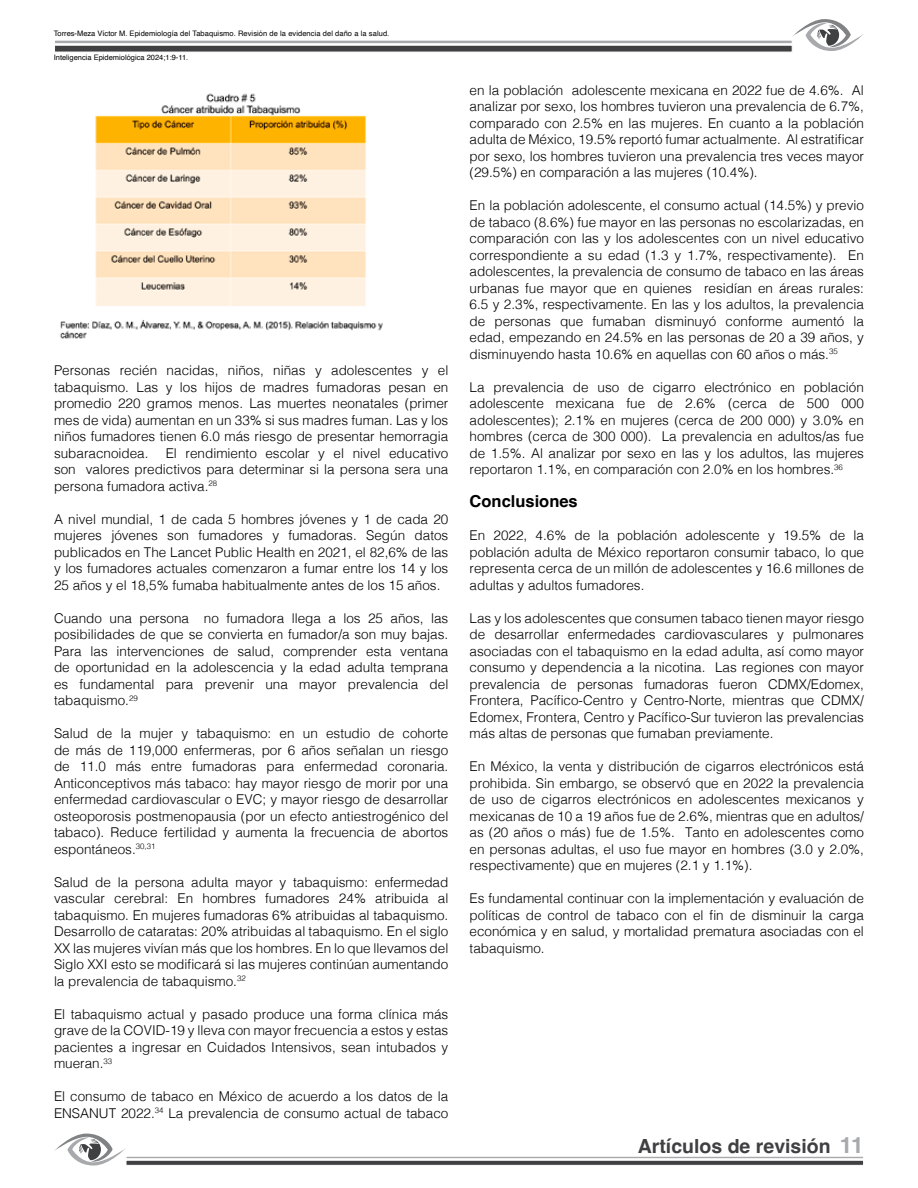
<style>
.page{position:relative;width:918px;height:1188px;background:#fff}
.page>*{position:absolute;margin:0;border:0;box-sizing:border-box;transform-origin:0 0}
.t1{font:700 22.5px "Helvetica";color:#a7a9ac}
.t2{font:700 19.5px "Helvetica";color:#404042}
.t3{font:700 16.5px "Helvetica";color:#000}
.t4{font:300 13.5px/16.5px "Helvetica";color:#000;text-align:justify}
.t5{font:7.5px "Helvetica";letter-spacing:.01em;color:#000}
</style>
<div class="page">
<div style="left:126px;top:1156px;width:738px;height:3px;background:#a7a9ac;border:1px solid #fff"></div>
<svg style="left:126px;top:1160px;width:738px;height:5px;background:#646466"></svg>
<svg style="left:54px;top:1133px;width:71px;height:33px"></svg>
<svg style="left:55px;top:40px;width:737px;height:4px"></svg>
<div style="left:54px;top:45px;width:738px;height:7px;background:#404042;border:1px solid #fff"></div>
<svg style="left:792px;top:19px;width:72px;height:32px"></svg>
<img style="left:60px;top:93px;width:323px;height:246px">
<p class="t5" style="left:54px;top:28px;width:337px">Torres-Meza Víctor M. Epidemiología del Tabaquismo. Revisión de la evidencia del daño a la salud.</p>
<p class="t5" style="left:54px;top:52px;width:136px">Inteligencia Epidemiológica 2024;1:9-11.</p>
<p class="t4" style="left:54px;top:361px;width:396px">Personas recién nacidas, niños, niñas y adolescentes y el tabaquismo. Las y los hijos de madres fumadoras pesan en promedio 220 gramos menos. Las muertes neonatales (primer mes de vida) aumentan en un 33% si sus madres fuman. Las y los niños fumadores tienen 6.0 más riesgo de presentar hemorragia subaracnoidea.</p>
<p class="t4" style="left:54px;top:444px;width:396px;text-indent:112px">El rendimiento escolar y el nivel educativo son valores predictivos para determinar si la persona sera una persona fumadora activa.<sup>28</sup></p>
<p class="t4" style="left:54px;top:510px;width:396px">A nivel mundial, 1 de cada 5 hombres jóvenes y 1 de cada 20 mujeres jóvenes son fumadores y fumadoras. Según datos publicados en The Lancet Public Health en 2021, el 82,6% de las y los fumadores actuales comenzaron a fumar entre los 14 y los 25 años y el 18,5% fumaba habitualmente antes de los 15 años.</p>
<p class="t4" style="left:54px;top:609px;width:396px">Cuando una persona no fumadora llega a los 25 años, las posibilidades de que se convierta en fumador/a son muy bajas.<br>Para las intervenciones de salud, comprender esta ventana de oportunidad en la adolescencia y la edad adulta temprana es fundamental para prevenir una mayor prevalencia del tabaquismo.<sup>29</sup></p>
<p class="t4" style="left:54px;top:724px;width:396px">Salud de la mujer y tabaquismo: en un estudio de cohorte de más de 119,000 enfermeras, por 6 años señalan un riesgo de 11.0 más entre fumadoras para enfermedad coronaria.<br>Anticonceptivos más tabaco: hay mayor riesgo de morir por una enfermedad cardiovascular o EVC; y mayor riesgo de desarrollar osteoporosis postmenopausia (por un efecto antiestrogénico del tabaco). Reduce fertilidad y aumenta la frecuencia de abortos espontáneos.<sup>30,31</sup></p>
<p class="t4" style="left:54px;top:873px;width:396px">Salud de la persona adulta mayor y tabaquismo: enfermedad vascular cerebral: En hombres fumadores 24% atribuida al tabaquismo. En mujeres fumadoras 6% atribuidas al tabaquismo.<br>Desarrollo de cataratas: 20% atribuidas al tabaquismo. En el siglo XX las mujeres vivían más que los hombres. En lo que llevamos del Siglo XXI esto se modificará si las mujeres continúan aumentando la prevalencia de tabaquismo.<sup>32</sup></p>
<p class="t4" style="left:54px;top:1005px;width:396px">El tabaquismo actual y pasado produce una forma clínica más grave de la COVID-19 y lleva con mayor frecuencia a estos y estas pacientes a ingresar en Cuidados Intensivos, sean intubados y mueran.<sup>33</sup></p>
<p class="t4" style="left:54px;top:1087px;width:396px">El consumo de tabaco en México de acuerdo a los datos de la<br>ENSANUT 2022.<sup>34</sup> La prevalencia de consumo actual de tabaco</p>
<p class="t4" style="left:470px;top:81px;width:396px">en la población adolescente mexicana en 2022 fue de 4.6%. Al analizar por sexo, los hombres tuvieron una prevalencia de 6.7%, comparado con 2.5% en las mujeres. En cuanto a la población adulta de México, 19.5% reportó fumar actualmente. Al estratificar por sexo, los hombres tuvieron una prevalencia tres veces mayor (29.5%) en comparación a las mujeres (10.4%).</p>
<p class="t4" style="left:470px;top:196px;width:396px">En la población adolescente, el consumo actual (14.5%) y previo de tabaco (8.6%) fue mayor en las personas no escolarizadas, en comparación con las y los adolescentes con un nivel educativo correspondiente a su edad (1.3 y 1.7%, respectivamente). En adolescentes, la prevalencia de consumo de tabaco en las áreas urbanas fue mayor que en quienes residían en áreas rurales:<br>6.5 y 2.3%, respectivamente. En las y los adultos, la prevalencia de personas que fumaban disminuyó conforme aumentó la edad, empezando en 24.5% en las personas de 20 a 39 años, y disminuyendo hasta 10.6% en aquellas con 60 años o más.<sup>35</sup></p>
<p class="t4" style="left:470px;top:378px;width:396px">La prevalencia de uso de cigarro electrónico en población adolescente mexicana fue de 2.6% (cerca de 500 000 adolescentes); 2.1% en mujeres (cerca de 200 000) y 3.0% en hombres (cerca de 300 000). La prevalencia en adultos/as fue de 1.5%. Al analizar por sexo en las y los adultos, las mujeres reportaron 1.1%, en comparación con 2.0% en los hombres.<sup>36</sup></p>
<p class="t3" style="left:470px;top:491px;width:110px">Conclusiones</p>
<p class="t4" style="left:470px;top:526px;width:396px">En 2022, 4.6% de la población adolescente y 19.5% de la población adulta de México reportaron consumir tabaco, lo que representa cerca de un millón de adolescentes y 16.6 millones de adultas y adultos fumadores.</p>
<p class="t4" style="left:470px;top:609px;width:396px">Las y los adolescentes que consumen tabaco tienen mayor riesgo de desarrollar enfermedades cardiovasculares y pulmonares asociadas con el tabaquismo en la edad adulta, así como mayor consumo y dependencia a la nicotina. Las regiones con mayor prevalencia de personas fumadoras fueron CDMX/Edomex, Frontera, Pacífico-Centro y Centro-Norte, mientras que CDMX/ Edomex, Frontera, Centro y Pacífico-Sur tuvieron las prevalencias más altas de personas que fumaban previamente.</p>
<p class="t4" style="left:470px;top:757px;width:396px">En México, la venta y distribución de cigarros electrónicos está prohibida. Sin embargo, se observó que en 2022 la prevalencia de uso de cigarros electrónicos en adolescentes mexicanos y mexicanas de 10 a 19 años fue de 2.6%, mientras que en adultos/ as (20 años o más) fue de 1.5%. Tanto en adolescentes como en personas adultas, el uso fue mayor en hombres (3.0 y 2.0%, respectivamente) que en mujeres (2.1 y 1.1%).</p>
<p class="t4" style="left:470px;top:889px;width:396px">Es fundamental continuar con la implementación y evaluación de políticas de control de tabaco con el fin de disminuir la carga económica y en salud, y mortalidad prematura asociadas con el tabaquismo.</p>
<h2 class="t2" style="left:638px;top:1134px;width:194px">Artículos de revisión</h2>
<h1 class="t1" style="left:840px;top:1131px;width:25px">11</h1>
</div>
